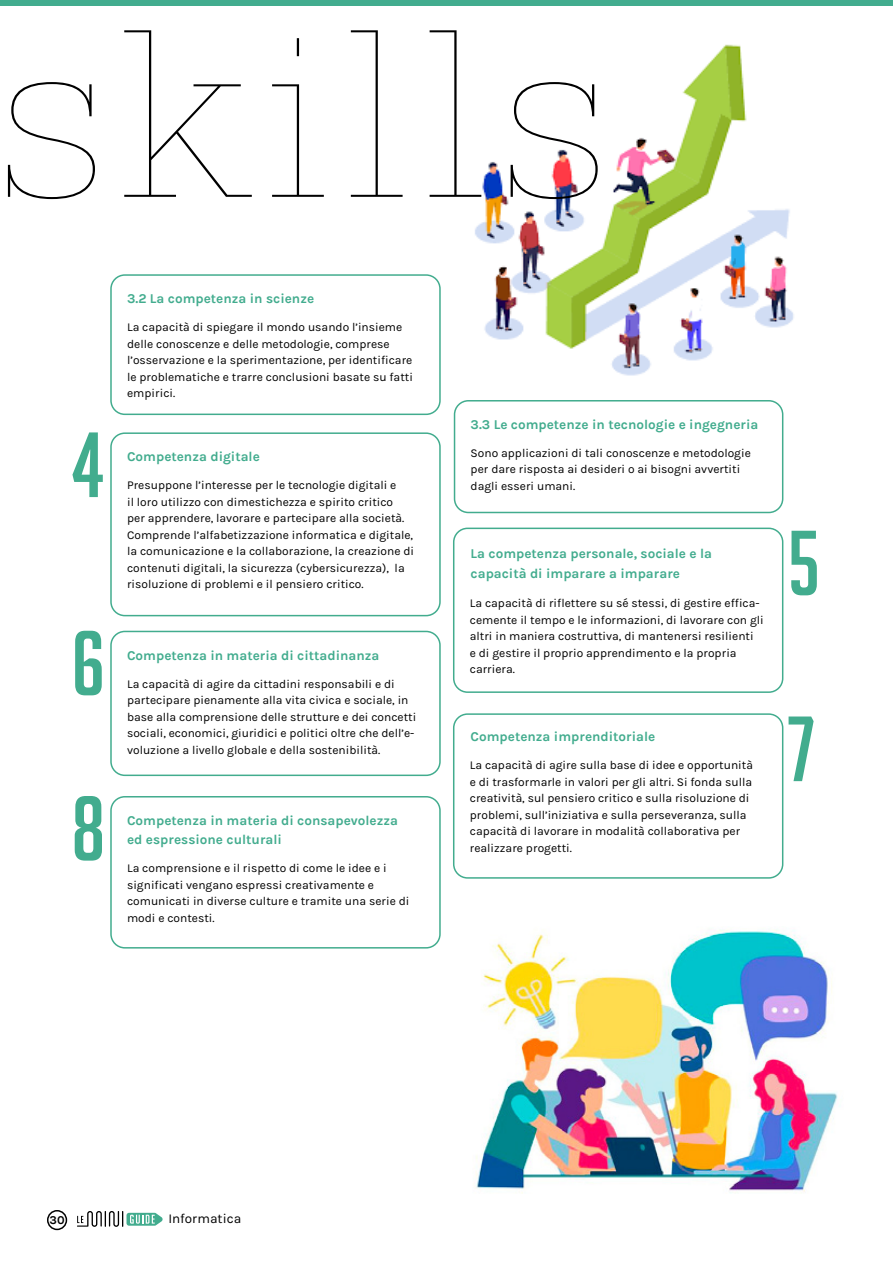
<style>
.page{position:relative;width:893px;height:1263px;background:#fff}
.page>*{position:absolute;margin:0;border:0;box-sizing:border-box;transform-origin:0 0}
.t1{font:100 225px "Kulturista";color:#000}
.t2{font:90px/165.3px "Big Noodle Titling";color:#42ac8e}
.t3{font:700 13.5px/19.5px "Karla";color:#42ac8e}
.t4{font:13.5px "Karla";color:#000}
.t5{font:12px/16.5px "Karla";color:#000}
.t6{font:700 12px "Karla";color:#000}
</style>
<div class="page">
<svg style="left:77px;top:1211px;width:86px;height:16px"></svg>
<div style="left:47px;top:1210px;width:20px;height:20px;border:2px solid #000;border-radius:50%"></div>
<div style="left:0;top:0;width:893px;height:6px;background:#42ac8e"></div>
<div style="left:454px;top:400px;width:329px;height:113px;border:2px solid #42ac8e;border-radius:14px"></div>
<div style="left:110px;top:274px;width:331px;height:141px;border:2px solid #42ac8e;border-radius:14px"></div>
<div style="left:453px;top:528px;width:330px;height:165px;border:2px solid #42ac8e;border-radius:14px"></div>
<div style="left:453px;top:713px;width:330px;height:166px;border:2px solid #42ac8e;border-radius:14px"></div>
<div style="left:110px;top:432px;width:331px;height:184px;border:2px solid #42ac8e;border-radius:14px"></div>
<div style="left:110px;top:631px;width:331px;height:145px;border:2px solid #42ac8e;border-radius:14px"></div>
<div style="left:110px;top:796px;width:331px;height:152px;border:2px solid #42ac8e;border-radius:14px"></div>
<img style="left:475px;top:44px;width:319px;height:332px">
<img style="left:476px;top:930px;width:362px;height:264px">
<h1 class="t1" style="left:-8px;top:-43px;width:623px">skills</h1>
<h2 class="t2" style="left:71px;top:382px;width:35px">4</h2>
<h2 class="t2" style="left:71px;top:581px;width:36px">6<br>8</h2>
<p class="t3" style="left:127px;top:289px;width:189px">3.2 La competenza in scienze</p>
<p class="t5" style="left:127px;top:319px;width:287px">La capacità di spiegare il mondo usando l’insieme delle conoscenze e delle metodologie, comprese l’osservazione e la sperimentazione, per identificare le problematiche e trarre conclusioni basate su fatti empirici.</p>
<p class="t3" style="left:127px;top:447px;width:134px">Competenza digitale</p>
<p class="t5" style="left:127px;top:477px;width:289px">Presuppone l’interesse per le tecnologie digitali e<br>il loro utilizzo con dimestichezza e spirito critico<br>per apprendere, lavorare e partecipare alla società.<br>Comprende l’alfabetizzazione informatica e digitale, la comunicazione e la collaborazione, la creazione di contenuti digitali, la sicurezza (cybersicurezza), la risoluzione di problemi e il pensiero critico.</p>
<p class="t3" style="left:127px;top:645px;width:254px">Competenza in materia di cittadinanza</p>
<p class="t5" style="left:127px;top:675px;width:291px">La capacità di agire da cittadini responsabili e di partecipare pienamente alla vita civica e sociale, in base alla comprensione delle strutture e dei concetti sociali, economici, giuridici e politici oltre che dell’e&shy;voluzione a livello globale e della sostenibilità.</p>
<p class="t3" style="left:127px;top:811px;width:272px">Competenza in materia di consapevolezza ed espressione culturali</p>
<p class="t5" style="left:127px;top:860px;width:284px">La comprensione e il rispetto di come le idee e i significati vengano espressi creativamente e comunicati in diverse culture e tramite una serie di modi e contesti.</p>
<p class="t3" style="left:471px;top:415px;width:289px">3.3 Le competenze in tecnologie e ingegneria</p>
<p class="t5" style="left:471px;top:445px;width:282px">Sono applicazioni di tali conoscenze e metodologie per dare risposta ai desideri o ai bisogni avvertiti dagli esseri umani.</p>
<p class="t3" style="left:471px;top:544px;width:243px">La competenza personale, sociale e la capacità di imparare a imparare</p>
<p class="t5" style="left:470px;top:595px;width:295px">La capacità di riflettere su sé stessi, di gestire effica&shy;cemente il tempo e le informazioni, di lavorare con gli altri in maniera costruttiva, di mantenersi resilienti<br>e di gestire il proprio apprendimento e la propria carriera.</p>
<p class="t3" style="left:471px;top:727px;width:186px">Competenza imprenditoriale</p>
<p class="t5" style="left:470px;top:757px;width:285px">La capacità di agire sulla base di idee e opportunità e di trasformarle in valori per gli altri. Si fonda sulla creatività, sul pensiero critico e sulla risoluzione di problemi, sull’iniziativa e sulla perseveranza, sulla capacità di lavorare in modalità collaborativa per realizzare progetti.</p>
<h2 class="t2" style="left:788px;top:470px;width:34px;line-height:185.7px">5<br>7</h2>
<p class="t6" style="left:50px;top:1213px;width:17px">30</p>
<p class="t4" style="left:168px;top:1211px;width:74px">Informatica</p>
</div>
